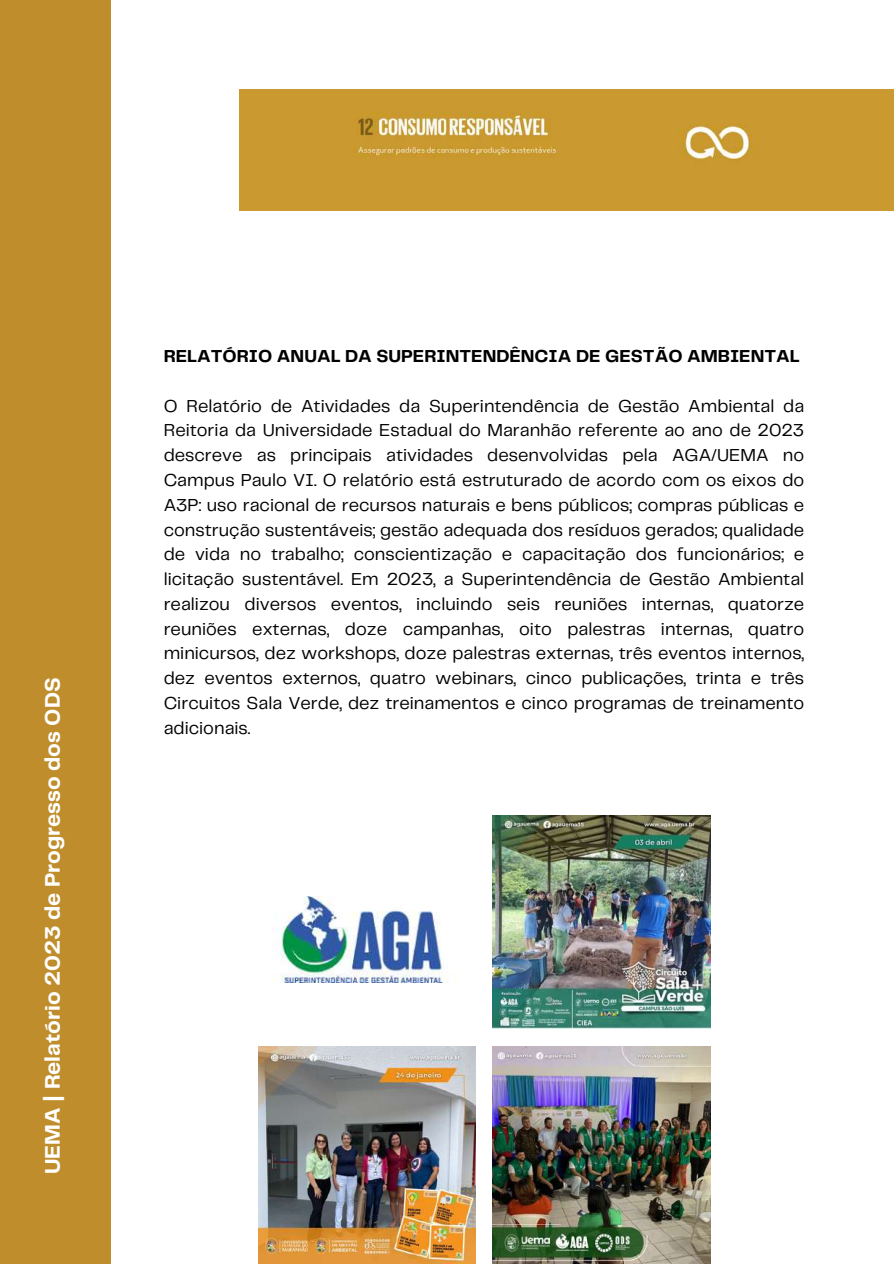
<style>
.page{position:relative;width:894px;height:1264px;background:#fff}
.page>*{position:absolute;margin:0;border:0;box-sizing:border-box;transform-origin:0 0}
.t1{font:700 21.9px "Telegraf";color:#fff}
.t2{font:18px/24.8px "Telegraf";color:#000;text-align:justify}
.t3{font:700 18px "Telegraf";color:#000}
</style>
<div class="page">
<div style="left:0;top:0;width:110px;height:1263px;background:#bf8d2c"></div>
<img style="left:239px;top:89px;width:654px;height:122px">
<img style="left:273px;top:897px;width:182px;height:85px">
<img style="left:492px;top:815px;width:218px;height:213px">
<img style="left:492px;top:1046px;width:218px;height:217px">
<img style="left:258px;top:1046px;width:217px;height:217px">
<p class="t1" style="left:43px;top:1174px;width:498px;rotate:-90deg">UEMA | Relatório 2023 de Progresso dos ODS</p>
<p class="t3" style="left:164px;top:348px;width:637px">RELATÓRIO ANUAL DA SUPERINTENDÊNCIA DE GESTÃO AMBIENTAL</p>
<p class="t2" style="left:164px;top:394px;width:642px">O Relatório de Atividades da Superintendência de Gestão Ambiental da Reitoria da Universidade Estadual do Maranhão referente ao ano de 2023 descreve as principais atividades desenvolvidas pela AGA/UEMA no Campus Paulo VI. O relatório está estruturado de acordo com os eixos do A3P: uso racional de recursos naturais e bens públicos; compras públicas e construção sustentáveis; gestão adequada dos resíduos gerados; qualidade de vida no trabalho; conscientização e capacitação dos funcionários; e licitação sustentável. Em 2023, a Superintendência de Gestão Ambiental realizou diversos eventos, incluindo seis reuniões internas, quatorze reuniões externas, doze campanhas, oito palestras internas, quatro minicursos, dez workshops, doze palestras externas, três eventos internos, dez eventos externos, quatro webinars, cinco publicações, trinta e três Circuitos Sala Verde, dez treinamentos e cinco programas de treinamento adicionais.</p>
</div>
